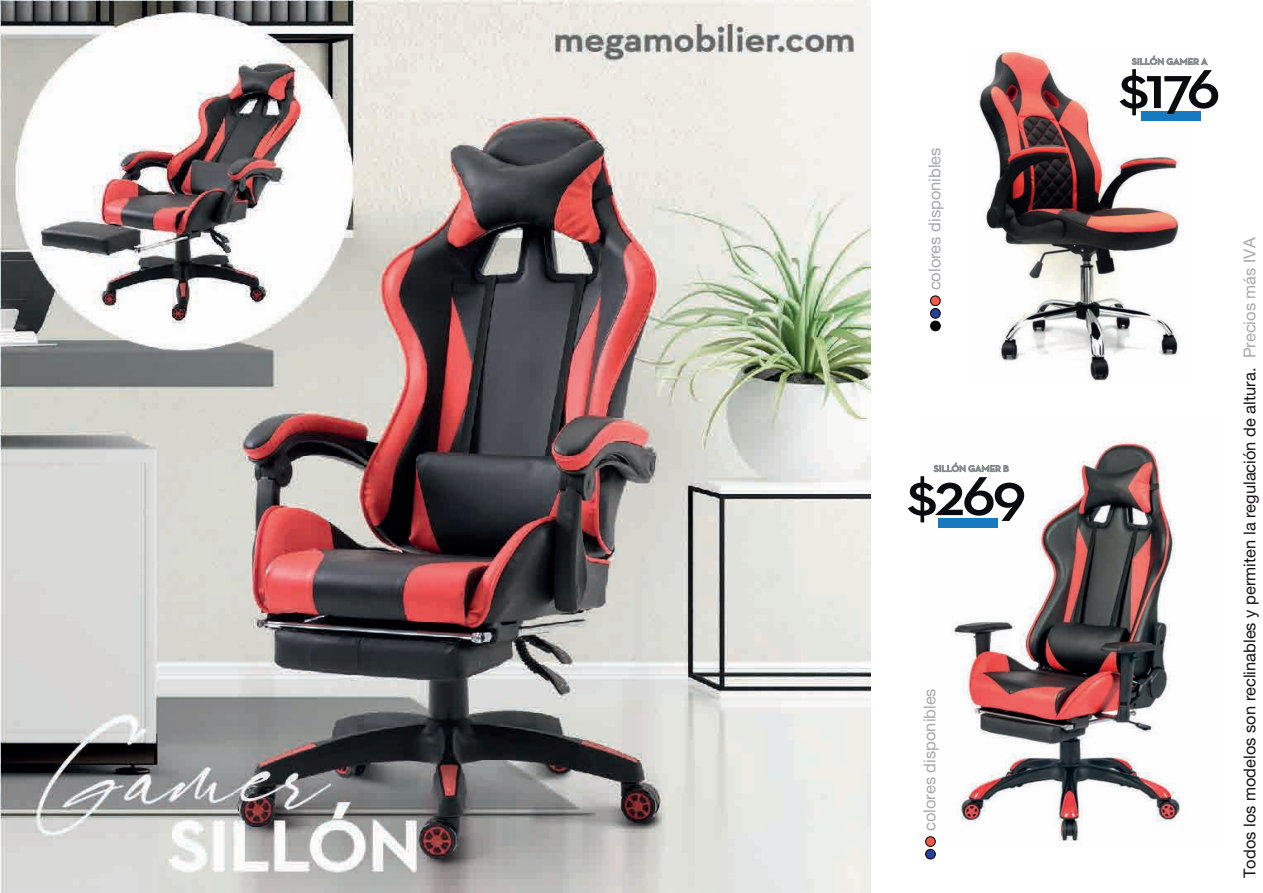
<style>
.page{position:relative;width:1263px;height:893px;background:#fff}
.page>*{position:absolute;margin:0;border:0;box-sizing:border-box;transform-origin:0 0}
.t1{font:600 62.4px "Neutra Text";letter-spacing:-.055em;color:#090b0e;scale:1.06 1}
.t2{font:16.5px "Helvetica Neue";color:#171419}
.t3{font:16.5px "Helvetica Neue";color:#a8a9ad}
.s1{color:#a8a9ad}
</style>
<div class="page">
<img style="left:1px;top:0;width:869px;height:893px">
<img style="left:977px;top:49px;width:215px;height:332px">
<img style="left:925px;top:441px;width:255px;height:406px">
<div style="left:1141px;top:111px;width:60px;height:9px;background:#1779bf"></div>
<svg style="left:1131px;top:56px;width:77px;height:9px"></svg>
<div style="left:926px;top:849px;width:9px;height:10px;background:#28409a;border-radius:50%"></div>
<div style="left:925px;top:849px;width:10px;height:10px;border:1px solid #000001;border-radius:50%"></div>
<div style="left:926px;top:837px;width:9px;height:9px;background:#f15b4b;border-radius:50%"></div>
<div style="left:925px;top:836px;width:10px;height:11px;border:1px solid #000001;border-radius:50%"></div>
<div style="left:938px;top:518px;width:60px;height:9px;background:#1779bf"></div>
<svg style="left:933px;top:463px;width:76px;height:9px"></svg>
<div style="left:930px;top:308px;width:10px;height:10px;background:#28409a;border-radius:50%"></div>
<div style="left:930px;top:308px;width:10px;height:10px;border:1px solid #000001;border-radius:50%"></div>
<div style="left:930px;top:296px;width:10px;height:10px;background:#f15b4b;border-radius:50%"></div>
<div style="left:930px;top:296px;width:10px;height:10px;border:1px solid #000001;border-radius:50%"></div>
<div style="left:930px;top:321px;width:10px;height:10px;background:#000001;border-radius:50%"></div>
<div style="left:930px;top:321px;width:10px;height:10px;border:1px solid #000001;border-radius:50%"></div>
<p class="t3" style="left:925px;top:290px;width:145px;rotate:-90deg">colores disponibles</p>
<h1 class="t1" style="left:907px;top:456px;width:115px">$269</h1>
<p class="t3" style="left:920px;top:831px;width:145px;rotate:-90deg">colores disponibles</p>
<h1 class="t1" style="left:1118px;top:49px;width:98px">$176</h1>
<p class="t2" style="left:1240px;top:878px;width:642px;rotate:-90deg">Todos los modelos son reclinables y permiten la regulación de altura. <span class="s1">Precios más IVA</span></p>
</div>
